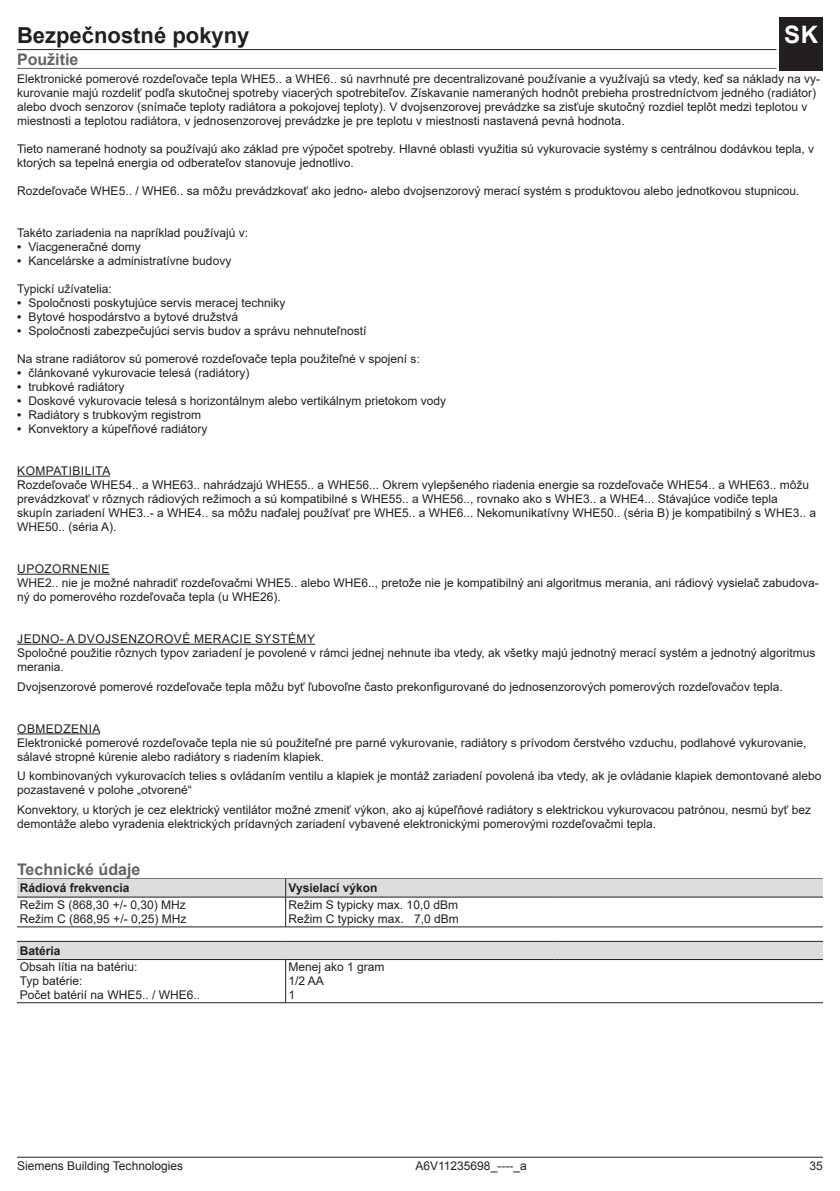
<style>
.page{position:relative;width:840px;height:1191px;background:#fff}
.page>*{position:absolute;margin:0;border:0;box-sizing:border-box;transform-origin:0 0}
.t1{font:700 24px "Arial";color:#fff}
.t2{font:700 22px "Arial";color:#231f20}
.t3{font:700 16px "Arial";color:#636366}
.t4{font:12px/14px "Arial";color:#231f20}
.t5{font:700 12px "Arial";color:#231f20}
.s1{font-weight:700}
</style>
<div class="page">
<hr style="left:17px;top:1156px;width:805px;height:1px;background:#231f20">
<div style="left:778px;top:17px;width:44px;height:54px;background:#231f20"></div>
<hr style="left:17px;top:49px;width:759px;height:1px;background:#231f20">
<hr style="left:17px;top:68px;width:759px;height:1px;background:#636366">
<hr style="left:17px;top:476px;width:93px;height:1px;background:#231f20">
<hr style="left:17px;top:574px;width:93px;height:1px;background:#231f20">
<hr style="left:17px;top:644px;width:298px;height:1px;background:#231f20">
<hr style="left:17px;top:733px;width:83px;height:1px;background:#231f20">
<hr style="left:17px;top:878px;width:805px;height:1px;background:#636366">
<hr style="left:17px;top:926px;width:268px;height:1px;background:#231f20">
<hr style="left:285px;top:926px;width:269px;height:1px;background:#231f20">
<hr style="left:554px;top:926px;width:268px;height:1px;background:#231f20">
<svg style="left:17px;top:879px;width:805px;height:47px"></svg>
<div style="left:17px;top:942px;width:805px;height:17px;background:#dcdddf"></div>
<hr style="left:285px;top:959px;width:1px;height:43px;background:#231f20">
<hr style="left:17px;top:941px;width:268px;height:1px;background:#231f20">
<hr style="left:285px;top:941px;width:269px;height:1px;background:#231f20">
<hr style="left:554px;top:941px;width:268px;height:1px;background:#231f20">
<hr style="left:17px;top:1002px;width:268px;height:1px;background:#231f20">
<hr style="left:285px;top:1002px;width:269px;height:1px;background:#231f20">
<hr style="left:554px;top:1002px;width:268px;height:1px;background:#231f20">
<hr style="left:17px;top:959px;width:268px;height:1px;background:#231f20">
<hr style="left:285px;top:959px;width:269px;height:1px;background:#231f20">
<hr style="left:554px;top:959px;width:268px;height:1px;background:#231f20">
<h1 class="t1" style="left:783px;top:18px;width:36px">SK</h1>
<h2 class="t2" style="left:17px;top:20px;width:234px">Bezpečnostné pokyny</h2>
<h3 class="t3" style="left:17px;top:48px;width:63px">Použitie</h3>
<p class="t4" style="left:17px;top:71px;width:804px">Elektronické pomerové rozdeľovače tepla WHE5.. a WHE6.. sú navrhnuté pre decentralizované používanie a využívajú sa vtedy, keď sa náklady na vy&shy;kurovanie majú rozdeliť podľa skutočnej spotreby viacerých spotrebiteľov. Získavanie nameraných hodnôt prebieha prostredníctvom jedného (radiátor) alebo dvoch senzorov (snímače teploty radiátora a pokojovej teploty). V dvojsenzorovej prevádzke sa zisťuje skutočný rozdiel teplôt medzi teplotou v miestnosti a teplotou radiátora, v jednosenzorovej prevádzke je pre teplotu v miestnosti nastavená pevná hodnota.</p>
<p class="t4" style="left:17px;top:141px;width:798px">Tieto namerané hodnoty sa používajú ako základ pre výpočet spotreby. Hlavné oblasti využitia sú vykurovacie systémy s centrálnou dodávkou tepla, v ktorých sa tepelná energia od odberateľov stanovuje jednotlivo.</p>
<p class="t4" style="left:17px;top:183px;width:783px">Rozdeľovače WHE5.. / WHE6.. sa môžu prevádzkovať ako jedno- alebo dvojsenzorový merací systém s produktovou alebo jednotkovou stupnicou.</p>
<p class="t4" style="left:17px;top:225px;width:232px">Takéto zariadenia na napríklad používajú v:</p>
<p class="t4" style="left:17px;top:239px;width:125px"><span class="s1">•</span> Viacgeneračné domy</p>
<p class="t4" style="left:17px;top:253px;width:216px"><span class="s1">•</span> Kancelárske a administratívne budovy</p>
<p class="t4" style="left:17px;top:281px;width:96px">Typickí užívatelia:</p>
<p class="t4" style="left:17px;top:295px;width:270px"><span class="s1">•</span> Spoločnosti poskytujúce servis meracej techniky</p>
<p class="t4" style="left:17px;top:309px;width:222px"><span class="s1">•</span> Bytové hospodárstvo a bytové družstvá</p>
<p class="t4" style="left:17px;top:323px;width:351px"><span class="s1">•</span> Spoločnosti zabezpečujúci servis budov a správu nehnuteľností</p>
<p class="t4" style="left:17px;top:351px;width:404px">Na strane radiátorov sú pomerové rozdeľovače tepla použiteľné v spojení s:</p>
<p class="t4" style="left:17px;top:365px;width:234px"><span class="s1">•</span> článkované vykurovacie telesá (radiátory)</p>
<p class="t4" style="left:17px;top:379px;width:109px"><span class="s1">•</span> trubkové radiátory</p>
<p class="t4" style="left:17px;top:393px;width:430px"><span class="s1">•</span> Doskové vykurovacie telesá s horizontálnym alebo vertikálnym prietokom vody</p>
<p class="t4" style="left:17px;top:407px;width:186px"><span class="s1">•</span> Radiátory s trubkovým registrom</p>
<p class="t4" style="left:17px;top:421px;width:192px"><span class="s1">•</span> Konvektory a kúpeľňové radiátory</p>
<p class="t4" style="left:17px;top:463px;width:800px">KOMPATIBILITA<br>Rozdeľovače WHE54.. a WHE63.. nahrádzajú WHE55.. a WHE56... Okrem vylepšeného riadenia energie sa rozdeľovače WHE54.. a WHE63.. môžu prevádzkovať v rôznych rádiových režimoch a sú kompatibilné s WHE55.. a WHE56.., rovnako ako s WHE3.. a WHE4... Stávajúce vodiče tepla skupín zariadení WHE3..- a WHE4.. sa môžu naďalej používať pre WHE5.. a WHE6... Nekomunikatívny WHE50.. (séria B) je kompatibilný s WHE3.. a WHE50.. (séria A).</p>
<p class="t4" style="left:17px;top:561px;width:803px">UPOZORNENIE<br>WHE2.. nie je možné nahradiť rozdeľovačmi WHE5.. alebo WHE6.., pretože nie je kompatibilný ani algoritmus merania, ani rádiový vysielač zabudova&shy;ný do pomerového rozdeľovača tepla (u WHE26).</p>
<p class="t4" style="left:17px;top:631px;width:799px">JEDNO- A DVOJSENZOROVÉ MERACIE SYSTÉMY<br>Spoločné použitie rôznych typov zariadení je povolené v rámci jednej nehnute iba vtedy, ak všetky majú jednotný merací systém a jednotný algoritmus merania.</p>
<p class="t4" style="left:17px;top:679px;width:766px">Dvojsenzorové pomerové rozdeľovače tepla môžu byť ľubovoľne často prekonfigurované do jednosenzorových pomerových rozdeľovačov tepla.</p>
<p class="t4" style="left:17px;top:721px;width:790px">OBMEDZENIA<br>Elektronické pomerové rozdeľovače tepla nie sú použiteľné pre parné vykurovanie, radiátory s prívodom čerstvého vzduchu, podlahové vykurovanie, sálavé stropné kúrenie alebo radiátory s riadením klapiek.</p>
<p class="t4" style="left:17px;top:769px;width:805px">U kombinovaných vykurovacích telies s ovládaním ventilu a klapiek je montáž zariadení povolená iba vtedy, ak je ovládanie klapiek demontované alebo pozastavené v polohe „otvorené“</p>
<p class="t4" style="left:17px;top:803px;width:795px">Konvektory, u ktorých je cez elektrický ventilátor možné zmeniť výkon, ako aj kúpeľňové radiátory s elektrickou vykurovacou patrónou, nesmú byť bez demontáže alebo vyradenia elektrických prídavných zariadení vybavené elektronickými pomerovými rozdeľovačmi tepla.</p>
<h3 class="t3" style="left:17px;top:858px;width:125px">Technické údaje</h3>
<p class="t5" style="left:20px;top:879px;width:111px">Rádiová frekvencia</p>
<p class="t5" style="left:288px;top:879px;width:90px">Vysielací výkon</p>
<p class="t4" style="left:20px;top:897px;width:168px">Režim S (868,30 +/- 0,30) MHz<br>Režim C (868,95 +/- 0,25) MHz</p>
<p class="t4" style="left:288px;top:897px;width:172px">Režim S typicky max. 10,0 dBm<br>Režim C typicky max. 7,0 dBm</p>
<p class="t5" style="left:20px;top:942px;width:42px">Batéria</p>
<p class="t4" style="left:20px;top:959px;width:182px">Obsah lítia na batériu:<br>Typ batérie:<br>Počet batérií na WHE5.. / WHE6..</p>
<p class="t4" style="left:288px;top:959px;width:98px">Menej ako 1 gram<br>1/2 AA<br>1</p>
<p class="t4" style="left:17px;top:1158px;width:167px">Siemens Building Technologies</p>
<p class="t4" style="left:415px;top:1158px;width:113px">A6V11235698_----_a</p>
<p class="t4" style="left:809px;top:1158px;width:15px">35</p>
</div>
